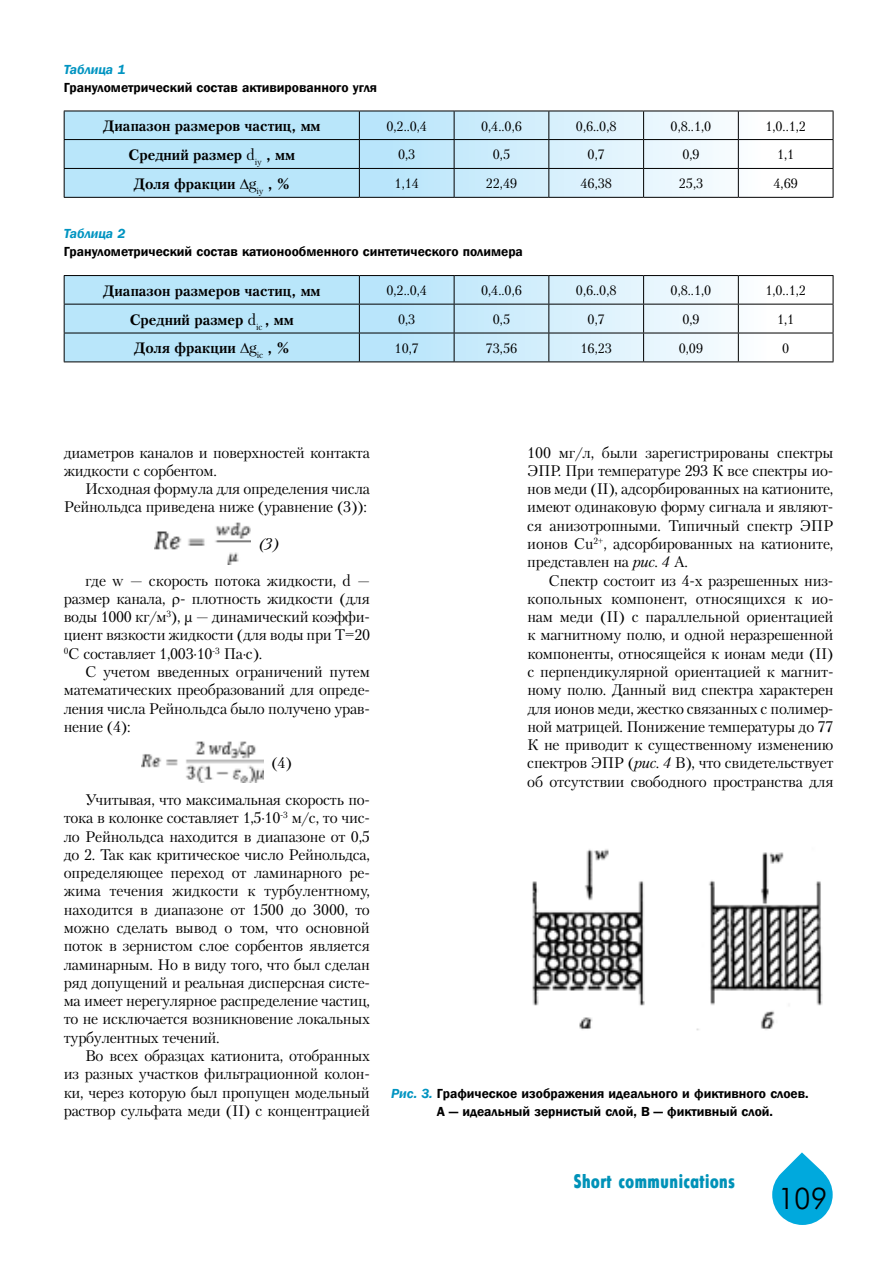
<style>
.page{position:relative;width:893px;height:1263px;background:#fff}
.page>*{position:absolute;margin:0;border:0;box-sizing:border-box;transform-origin:0 0}
.t1{font:30px "Futuris Cyrillic";color:#000}
.t2{font:19.5px "Futuris X Cond C";color:#0092b8}
.t3{font:15.3px/18.3px "Petersburg C";letter-spacing:-.02em;color:#000;text-align:justify}
.t4{font:italic 15.3px "Petersburg C";color:#000}
.t5{font:700 15px "Petersburg C";color:#000}
.t6{font:600 13.5px/18.3px "Franklin Gothic";color:#000}
.t7{font:13.5px "Petersburg C";color:#000}
.t8{font:italic 600 13.5px "Franklin Gothic";color:#0094c1}
.s1{font-weight:400;font-size:15.3px}
.s2{font-style:italic}
.s3{font-style:italic;color:#0094c1}
</style>
<div class="page">
<svg style="left:772px;top:1152px;width:61px;height:73px"></svg>
<img style="left:155px;top:523px;width:95px;height:41px">
<img style="left:142px;top:741px;width:122px;height:42px">
<hr style="left:64px;top:197px;width:295px;height:1px;background:#000">
<hr style="left:359px;top:197px;width:95px;height:1px;background:#000">
<hr style="left:454px;top:197px;width:95px;height:1px;background:#000">
<hr style="left:549px;top:197px;width:95px;height:1px;background:#000">
<hr style="left:644px;top:197px;width:94px;height:1px;background:#000">
<hr style="left:738px;top:197px;width:95px;height:1px;background:#000">
<svg style="left:64px;top:111px;width:770px;height:86px"></svg>
<hr style="left:64px;top:275px;width:295px;height:1px;background:#000">
<hr style="left:359px;top:275px;width:95px;height:1px;background:#000">
<hr style="left:454px;top:275px;width:95px;height:1px;background:#000">
<hr style="left:549px;top:275px;width:95px;height:1px;background:#000">
<hr style="left:644px;top:275px;width:94px;height:1px;background:#000">
<hr style="left:738px;top:275px;width:95px;height:1px;background:#000">
<svg style="left:64px;top:276px;width:770px;height:86px"></svg>
<img style="left:532px;top:849px;width:291px;height:182px">
<p class="t8" style="left:64px;top:60px;width:63px">Таблица 1</p>
<p class="t6" style="left:64px;top:78px;width:315px">Гранулометрический состав активированного угля</p>
<p class="t5" style="left:103px;top:117px;width:219px">Диапазон размеров частиц, мм</p>
<p class="t7" style="left:386px;top:118px;width:42px">0,2..0,4</p>
<p class="t7" style="left:481px;top:118px;width:42px">0,4..0,6</p>
<p class="t7" style="left:576px;top:118px;width:42px">0,6..0,8</p>
<p class="t7" style="left:671px;top:118px;width:42px">0,8..1,0</p>
<p class="t7" style="left:765px;top:118px;width:42px">1,0..1,2</p>
<p class="t5" style="left:128px;top:145px;width:168px">Средний размер <span class="s1">d</span><sub>iy</sub> , мм</p>
<p class="t7" style="left:398px;top:146px;width:19px">0,3</p>
<p class="t7" style="left:493px;top:146px;width:19px">0,5</p>
<p class="t7" style="left:588px;top:146px;width:19px">0,7</p>
<p class="t7" style="left:682px;top:146px;width:19px">0,9</p>
<p class="t7" style="left:777px;top:146px;width:19px">1,1</p>
<p class="t5" style="left:134px;top:174px;width:158px">Доля фракции ∆<span class="s1">g</span><sub>iy</sub> , %</p>
<p class="t7" style="left:395px;top:175px;width:26px">1,14</p>
<p class="t7" style="left:486px;top:175px;width:33px">22,49</p>
<p class="t7" style="left:580px;top:175px;width:33px">46,38</p>
<p class="t7" style="left:679px;top:175px;width:26px">25,3</p>
<p class="t7" style="left:773px;top:175px;width:26px">4,69</p>
<p class="t8" style="left:64px;top:225px;width:63px">Таблица 2</p>
<p class="t6" style="left:64px;top:243px;width:461px">Гранулометрический состав катионообменного синтетического полимера</p>
<p class="t5" style="left:103px;top:281px;width:219px">Диапазон размеров частиц, мм</p>
<p class="t7" style="left:386px;top:282px;width:42px">0,2..0,4</p>
<p class="t7" style="left:481px;top:282px;width:42px">0,4..0,6</p>
<p class="t7" style="left:576px;top:282px;width:42px">0,6..0,8</p>
<p class="t7" style="left:671px;top:282px;width:42px">0,8..1,0</p>
<p class="t7" style="left:765px;top:282px;width:42px">1,0..1,2</p>
<p class="t5" style="left:130px;top:310px;width:166px">Средний размер <span class="s1">d</span><sub>ic</sub> , мм</p>
<p class="t7" style="left:398px;top:311px;width:19px">0,3</p>
<p class="t7" style="left:493px;top:311px;width:19px">0,5</p>
<p class="t7" style="left:588px;top:311px;width:19px">0,7</p>
<p class="t7" style="left:682px;top:311px;width:19px">0,9</p>
<p class="t7" style="left:777px;top:311px;width:19px">1,1</p>
<p class="t5" style="left:134px;top:339px;width:157px">Доля фракции ∆<span class="s1">g</span><sub>ic</sub> , %</p>
<p class="t7" style="left:395px;top:340px;width:26px">10,7</p>
<p class="t7" style="left:486px;top:340px;width:33px">73,56</p>
<p class="t7" style="left:580px;top:340px;width:33px">16,23</p>
<p class="t7" style="left:679px;top:340px;width:26px">0,09</p>
<p class="t7" style="left:782px;top:340px;width:9px">0</p>
<p class="t3" style="left:64px;top:443px;width:308px">диаметров каналов и поверхностей контакта жидкости с сорбентом.</p>
<p class="t3" style="left:64px;top:479px;width:308px;text-align:right">Исходная формула для определения числа<br>Рейнольдса приведена ниже (уравнение (3)):</p>
<p class="t4" style="left:258px;top:535px;width:22px">(3)</p>
<p class="t3" style="left:64px;top:571px;width:308px;text-indent:21px">где w — скорость потока жидкости, d — размер канала, - плотность жидкости (для воды 1000 кг/м<sup>3</sup>), μ — динамический коэффи&shy;циент вязкости жидкости (для воды при Т=20<br><sup>0</sup>С составляет 1,003·10<sup>-3</sup> Па·с).</p>
<p class="t3" style="left:64px;top:662px;width:308px;text-indent:21px">C учетом введенных ограничений путем математических преобразований для опреде&shy;ления числа Рейнольдса было получено урав&shy;нение (4):</p>
<p class="t3" style="left:271px;top:754px;width:22px">(4)</p>
<p class="t3" style="left:64px;top:790px;width:308px;text-indent:21px">Учитывая, что максимальная скорость по&shy;тока в колонке составляет 1,5·10<sup>-3</sup> м/с, то чис&shy;ло Рейнольдса находится в диапазоне от 0,5 до 2. Так как критическое число Рейнольдса, определяющее переход от ламинарного ре&shy;жима течения жидкости к турбулентному, находится в диапазоне от 1500 до 3000, то можно сделать вывод о том, что основной поток в зернистом слое сорбентов является ламинарным. Но в виду того, что был сделан ряд допущений и реальная дисперсная систе&shy;ма имеет нерегулярное распределение частиц, то не исключается возникновение локальных турбулентных течений.</p>
<p class="t3" style="left:64px;top:1046px;width:308px;text-indent:21px">Во всех образцах катионита, отобранных из разных участков фильтрационной колон&shy;ки, через которую был пропущен модельный раствор сульфата меди (II) с концентрацией</p>
<p class="t3" style="left:527px;top:443px;width:308px">100 мг/л, были зарегистрированы спектры ЭПР. При температуре 293 К все спектры ио&shy;нов меди (II), адсорбированных на катионите, имеют одинаковую форму сигнала и являют&shy;ся анизотропными. Типичный спектр ЭПР ионов Cu<sup>2+</sup>, адсорбированных на катионите, представлен на <span class="s2">рис. 4</span> А.</p>
<p class="t3" style="left:527px;top:571px;width:308px;text-indent:21px">Спектр состоит из 4-х разрешенных низ&shy;копольных компонент, относящихся к ио&shy;нам меди (II) с параллельной ориентацией к магнитному полю, и одной неразрешенной компоненты, относящейся к ионам меди (II) с перпендикулярной ориентацией к магнит&shy;ному полю. Данный вид спектра характерен для ионов меди, жестко связанных с полимер&shy;ной матрицей. Понижение температуры до 77<br>К не приводит к существенному изменению спектров ЭПР (<span class="s2">рис. 4</span> В), что свидетельствует об отсутствии свободного пространства для</p>
<p class="t6" style="left:437px;top:1084px;width:373px;text-indent:-46px"><span class="s3">Рис. 3.</span> Графическое изображения идеального и фиктивного слоев.<br>A — идеальный зернистый слой, B — фиктивный слой.</p>
<p class="t2" style="left:574px;top:1170px;width:163px">Short communications</p>
<h1 class="t1" style="left:778px;top:1183px;width:51px">109</h1>
</div>
